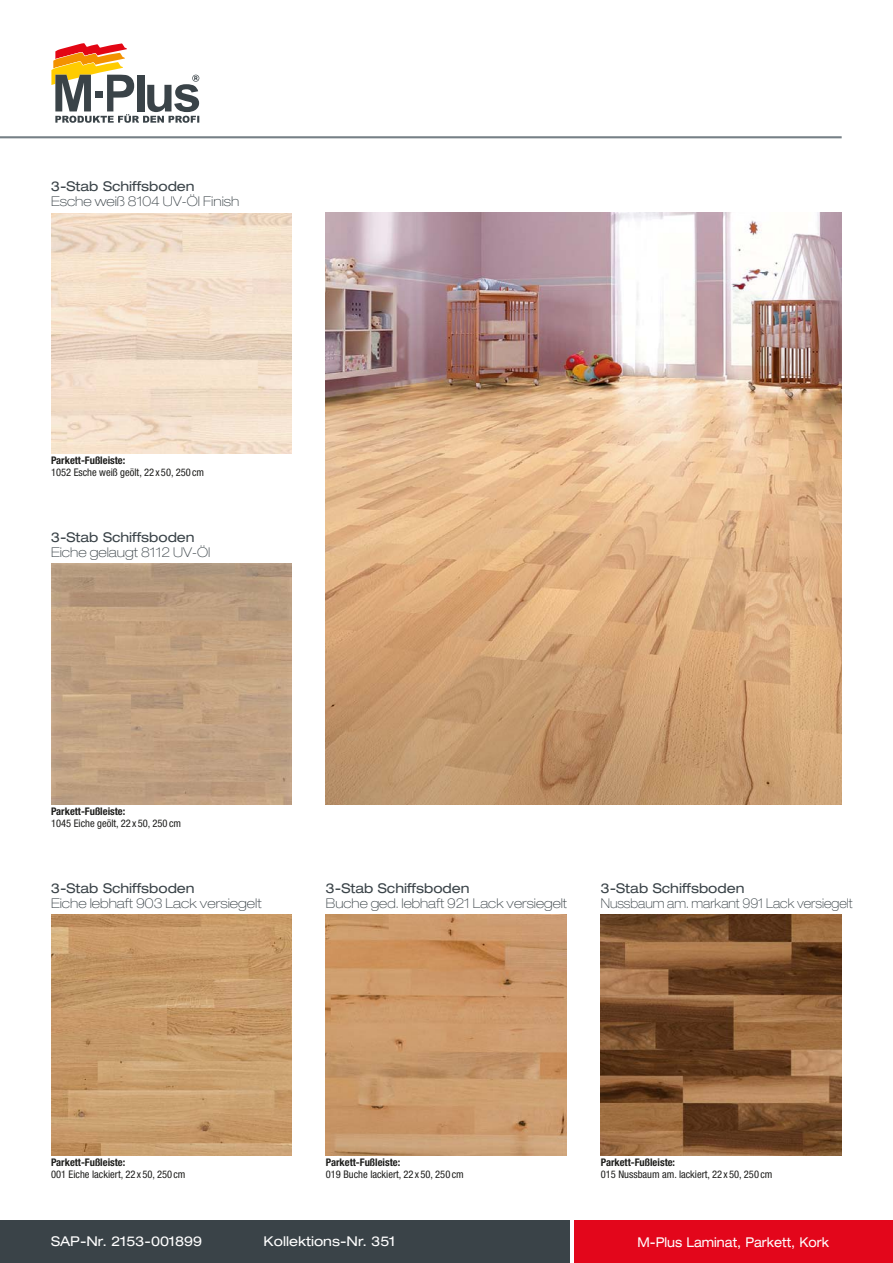
<style>
.page{position:relative;width:893px;height:1263px;background:#fff}
.page>*{position:absolute;margin:0;border:0;box-sizing:border-box;transform-origin:0 0}
.t1{font:100 expanded 13.5px "Helvetica Neue";color:#3a4348}
.t2{font:expanded 13.5px "Helvetica Neue";color:#3a4348}
.t3{font:expanded 13.5px "Helvetica Neue";color:#fff}
.t4{font:100 expanded 13.5px "Helvetica Neue";color:#3a4348;scale:.9 1}
.t5{font:expanded 13.5px "Helvetica Neue";color:#fff;scale:.9 1}
.t6{font:condensed 10.5px "Helvetica Neue";color:#1d1d1b}
.t7{font:700 condensed 10.5px "Helvetica Neue";color:#1d1d1b}
</style>
<div class="page">
<hr style="left:0;top:136px;width:842px;height:2px;background:#768086">
<svg style="left:51px;top:43px;width:148px;height:80px"></svg>
<div style="left:95px;top:91px;width:8px;height:7px;background:#3a4348"></div>
<div style="left:0;top:1220px;width:570px;height:43px;background:#3a4348"></div>
<div style="left:574px;top:1220px;width:319px;height:43px;background:#e3061b"></div>
<img style="left:601px;top:914px;width:241px;height:241px">
<img style="left:51px;top:213px;width:241px;height:241px">
<img style="left:51px;top:564px;width:241px;height:240px">
<img style="left:51px;top:914px;width:241px;height:241px">
<img style="left:326px;top:914px;width:241px;height:241px">
<img style="left:326px;top:213px;width:516px;height:591px">
<p class="t2" style="left:51px;top:182px;width:145px">3-Stab Schiffsboden</p>
<p class="t1" style="left:51px;top:197px;width:190px">Esche weiß 8104 UV-Öl Finish</p>
<p class="t7" style="left:51px;top:456px;width:76px">Parkett-Fußleiste:</p>
<p class="t6" style="left:51px;top:468px;width:155px">1052 Esche weiß geölt, 22 x 50, 250 cm</p>
<p class="t2" style="left:51px;top:532px;width:145px">3-Stab Schiffsboden</p>
<p class="t1" style="left:51px;top:548px;width:161px">Eiche gelaugt 8112 UV-Öl</p>
<p class="t7" style="left:51px;top:807px;width:76px">Parkett-Fußleiste:</p>
<p class="t6" style="left:51px;top:819px;width:132px">1045 Eiche geölt, 22 x 50, 250 cm</p>
<p class="t2" style="left:51px;top:883px;width:145px">3-Stab Schiffsboden</p>
<p class="t1" style="left:51px;top:898px;width:212px">Eiche lebhaft 903 Lack versiegelt</p>
<p class="t2" style="left:326px;top:883px;width:145px">3-Stab Schiffsboden</p>
<p class="t1" style="left:326px;top:898px;width:243px">Buche ged. lebhaft 921 Lack versiegelt</p>
<p class="t2" style="left:601px;top:883px;width:145px">3-Stab Schiffsboden</p>
<p class="t4" style="left:601px;top:898px;width:281px">Nussbaum am. markant 991 Lack versiegelt</p>
<p class="t7" style="left:51px;top:1158px;width:76px">Parkett-Fußleiste:</p>
<p class="t6" style="left:51px;top:1170px;width:136px">001 Eiche lackiert, 22 x 50, 250 cm</p>
<p class="t7" style="left:326px;top:1158px;width:76px">Parkett-Fußleiste:</p>
<p class="t6" style="left:326px;top:1170px;width:139px">019 Buche lackiert, 22 x 50, 250 cm</p>
<p class="t7" style="left:601px;top:1158px;width:76px">Parkett-Fußleiste:</p>
<p class="t6" style="left:601px;top:1170px;width:173px">015 Nussbaum am. lackiert, 22 x 50, 250 cm</p>
<p class="t3" style="left:51px;top:1236px;width:153px">SAP-Nr. 2153-001899</p>
<p class="t3" style="left:264px;top:1236px;width:133px">Kollektions-Nr. 351</p>
<p class="t5" style="left:637px;top:1237px;width:214px">M-Plus Laminat, Parkett, Kork</p>
</div>
